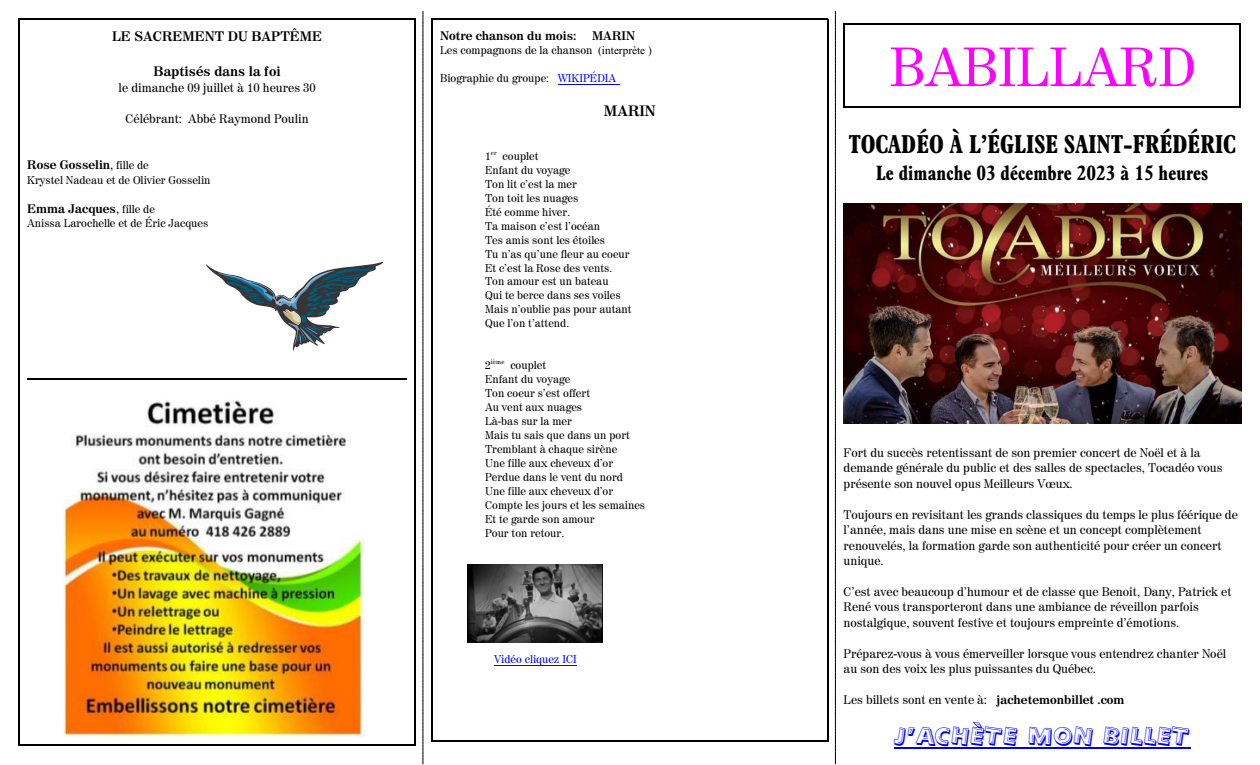
<style>
.page{position:relative;width:1260px;height:765px;background:#fff}
.page>*{position:absolute;margin:0;border:0;box-sizing:border-box;transform-origin:0 0}
.t1{font:55px "Century 725 BT";color:#f0f}
.t2{font:700 condensed 25px "Aldine 721 BT";color:#000}
.t3{font:23.75px "Alphabet Soup BT Tilt";letter-spacing:.005em;color:#00f}
.t4{font:700 condensed 20px "Aldine 721 BT";color:#000}
.t5{font:700 15px "Century 725 BT";color:#000}
.t6{font:700 13.75px "Century 725 BT";color:#000}
.t7{font:12.5px/15.5px "Century 725 BT";color:#000}
.t8{font:700 12.5px "Century 725 BT";color:#000}
.t9{font:11.25px/14px "Century 725 BT";color:#000}
.t10{font:11.25px "Century 725 BT";color:#00f}
.s1{font-weight:400}
.s2{font-weight:400;font-size:11.25px}
.s3{font-family:"Times New Roman"}
.s4{color:#00f}
.s5{font-weight:700}
</style>
<div class="page">
<svg style="left:422px;top:11px;width:1px;height:753px"></svg>
<svg style="left:835px;top:11px;width:1px;height:753px"></svg>
<svg style="left:205px;top:261px;width:179px;height:90px"></svg>
<img style="left:63px;top:400px;width:302px;height:336px">
<hr style="left:27px;top:378px;width:380px;height:2px;background:#000">
<hr style="left:19px;top:19px;width:1px;height:727px;background:#000">
<hr style="left:415px;top:19px;width:1px;height:727px;background:#000">
<hr style="left:19px;top:19px;width:397px;height:1px;background:#000">
<hr style="left:19px;top:745px;width:397px;height:1px;background:#000">
<img style="left:468px;top:564px;width:135px;height:79px">
<hr style="left:558px;top:84px;width:61px;height:1px;background:#00f">
<hr style="left:494px;top:665px;width:83px;height:1px;background:#00f">
<hr style="left:431px;top:19px;width:1px;height:722px;background:#000">
<hr style="left:827px;top:19px;width:1px;height:722px;background:#000">
<hr style="left:431px;top:19px;width:397px;height:1px;background:#000">
<hr style="left:431px;top:741px;width:397px;height:1px;background:#000">
<hr style="left:844px;top:23px;width:1px;height:85px;background:#000">
<hr style="left:1240px;top:23px;width:1px;height:85px;background:#000">
<hr style="left:844px;top:23px;width:397px;height:1px;background:#000">
<hr style="left:844px;top:107px;width:397px;height:1px;background:#000">
<img style="left:844px;top:203px;width:397px;height:220px">
<hr style="left:894px;top:747px;width:296px;height:1px;background:#00f">
<p class="t6" style="left:112px;top:31px;width:211px">LE SACREMENT DU BAPTÊME</p>
<p class="t6" style="left:154px;top:66px;width:129px">Baptisés dans la foi</p>
<p class="t7" style="left:119px;top:81px;width:199px">le dimanche 09 juillet à 10 heures 30</p>
<p class="t7" style="left:126px;top:112px;width:185px">Célébrant: Abbé Raymond Poulin</p>
<p class="t8" style="left:27px;top:160px;width:123px">Rose Gosselin<span class="s1">,</span> <span class="s2">fille de</span></p>
<p class="t9" style="left:27px;top:174px;width:185px">Krystel Nadeau et de Olivier Gosselin</p>
<p class="t8" style="left:27px;top:203px;width:129px">Emma Jacques<span class="s1">,</span> <span class="s2">fille de</span></p>
<p class="t9" style="left:27px;top:217px;width:183px">Anissa Larochelle et de Éric Jacques</p>
<p class="t8" style="left:440px;top:31px;width:138px">Notre chanson du mois:</p>
<p class="t8" style="left:592px;top:31px;width:44px">MARIN</p>
<p class="t9" style="left:440px;top:44px;width:213px">Les compagnons de la chanson <span class="s3">(interprète )</span></p>
<p class="t9" style="left:440px;top:72px;width:178px">Biographie du groupe: <span class="s4">WIKIPÉDIA</span></p>
<p class="t5" style="left:604px;top:104px;width:53px">MARIN</p>
<p class="t9" style="left:485px;top:150px;width:148px">1<sup>er</sup> couplet<br>Enfant du voyage<br>Ton lit c’est la mer<br>Ton toit les nuages<br>Été comme hiver.<br>Ta maison c’est l’océan<br>Tes amis sont les étoiles<br>Tu n’as qu’une fleur au coeur<br>Et c’est la Rose des vents.<br>Ton amour est un bateau<br>Qui te berce dans ses voiles<br>Mais n’oublie pas pour autant<br>Que l’on t’attend.</p>
<p class="t9" style="left:485px;top:359px;width:162px">2<sup>ième</sup> couplet<br>Enfant du voyage<br>Ton coeur s’est offert<br>Au vent aux nuages<br>Là-bas sur la mer<br>Mais tu sais que dans un port<br>Tremblant à chaque sirène<br>Une fille aux cheveux d’or<br>Perdue dans le vent du nord<br>Une fille aux cheveux d’or<br>Compte les jours et les semaines<br>Et te garde son amour<br>Pour ton retour.</p>
<p class="t10" style="left:494px;top:654px;width:84px">Vidéo cliquez ICI</p>
<h1 class="t1" style="left:890px;top:44px;width:306px">BABILLARD</h1>
<h2 class="t2" style="left:849px;top:134px;width:389px">TOCADÉO À L’ÉGLISE SAINT-FRÉDÉRIC</h2>
<h3 class="t4" style="left:876px;top:165px;width:334px">Le dimanche 03 décembre 2023 à 15 heures</h3>
<p class="t7" style="left:844px;top:446px;width:380px">Fort du succès retentissant de son premier concert de Noël et à la demande générale du public et des salles de spectacles, Tocadéo vous présente son nouvel opus Meilleurs Vœux.</p>
<p class="t7" style="left:844px;top:508px;width:396px">Toujours en revisitant les grands classiques du temps le plus féérique de l’année, mais dans une mise en scène et un concept complètement renouvelés, la formation garde son authenticité pour créer un concert unique.</p>
<p class="t7" style="left:844px;top:585px;width:390px">C’est avec beaucoup d’humour et de classe que Benoit, Dany, Patrick et<br>René vous transporteront dans une ambiance de réveillon parfois nostalgique, souvent festive et toujours empreinte d’émotions.</p>
<p class="t7" style="left:844px;top:647px;width:384px">Préparez-vous à vous émerveiller lorsque vous entendrez chanter Noël au son des voix les plus puissantes du Québec.</p>
<p class="t7" style="left:844px;top:693px;width:282px">Les billets sont en vente à: <span class="s5">jachetemonbillet .com</span></p>
<h3 class="t3" style="left:894px;top:726px;width:297px">J’ACHÈTE MON BILLET</h3>
</div>
